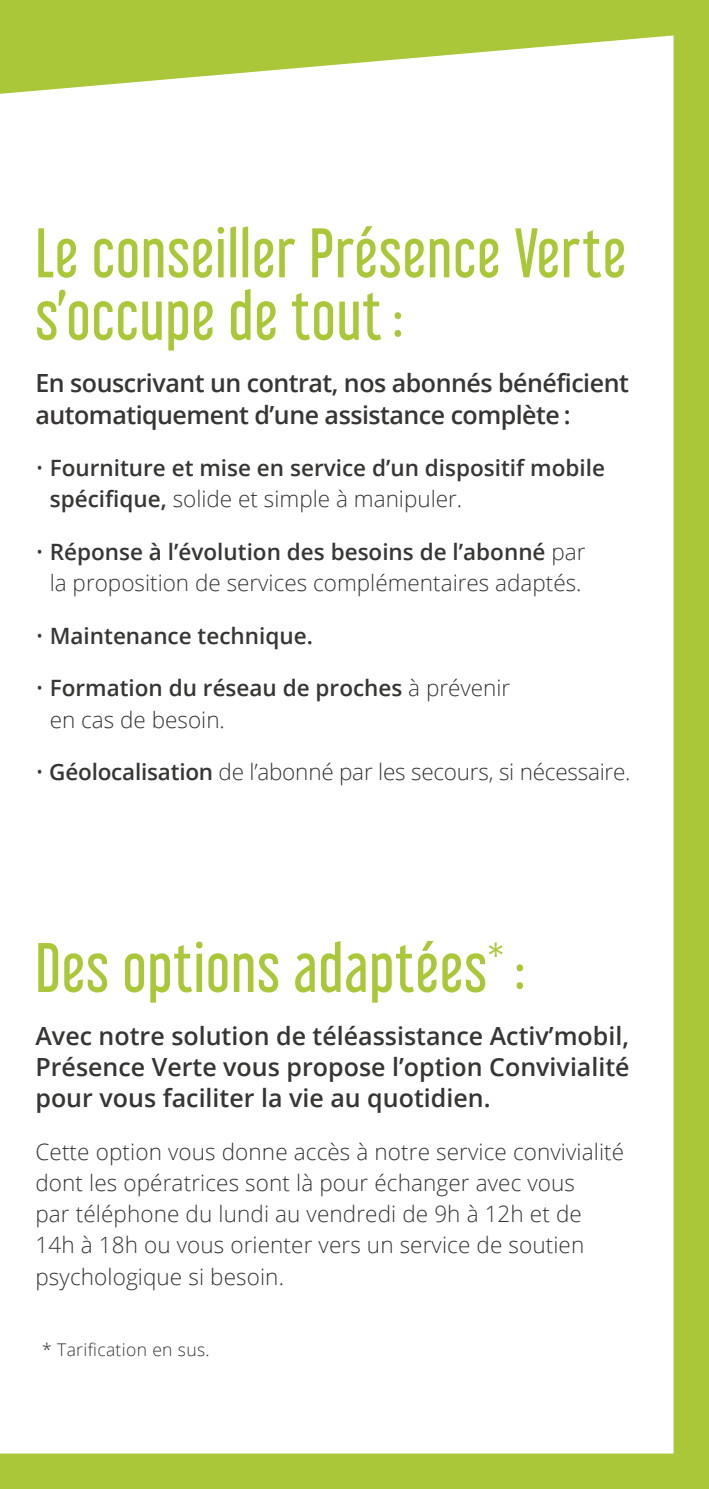
<style>
.page{position:relative;width:709px;height:1489px;background:#fff}
.page>*{position:absolute;margin:0;border:0;box-sizing:border-box;transform-origin:0 0}
.t1{font:62.5px/62.5px "Libel Suit Rg";letter-spacing:.015em;color:#aac739}
.t2{font:600 25px/31.2px "Open Sans";letter-spacing:-.02em;color:#373634}
.t3{font:300 22.5px/31.2px "Open Sans";letter-spacing:.005em;color:#373634;text-align:center}
.t4{font:600 22.5px/31.2px "Open Sans";color:#373634}
.t5{font:300 17.5px "Open Sans";letter-spacing:.02em;color:#373634}
.s1{font-weight:300}
.s2{font-weight:600}
</style>
<div class="page">
<div style="left:0;top:0;width:709px;height:1488px;background:#aac739"></div>
<div style="left:0;top:35px;width:673px;height:1418px;background:#fff"></div>
<h1 class="t1" style="left:35px;top:215px;width:592px">Le conseiller Présence Verte s’occupe de tout :</h1>
<p class="t2" style="left:35px;top:367px;width:595px">En souscrivant un contrat, nos abonnés bénéficient automatiquement d’une assistance complète :</p>
<p class="t4" style="left:50px;top:452px;width:557px;text-indent:-14px"><span class="s1">•</span> Fourniture et mise en service d’un dispositif mobile spécifique, <span class="s1">solide et simple à manipuler.</span></p>
<p class="t3" style="left:35px;top:535px;width:551px">• <span class="s2">Réponse à l’évolution des besoins de l’abonné</span> par la proposition de services complémentaires adaptés.</p>
<p class="t4" style="left:35px;top:619px;width:279px"><span class="s1">•</span> Maintenance technique.</p>
<p class="t4" style="left:50px;top:672px;width:462px;text-indent:-14px"><span class="s1">•</span> Formation du réseau de proches <span class="s1">à prévenir en cas de besoin.</span></p>
<p class="t3" style="left:35px;top:755px;width:596px">• <span class="s2">Géolocalisation</span> de l’abonné par les secours, si nécessaire.</p>
<h1 class="t1" style="left:35px;top:929px;width:492px">Des options adaptées<sup>*</sup> :</h1>
<p class="t2" style="left:35px;top:1019px;width:595px;text-align:justify">Avec notre solution de téléassistance Activ’mobil, Présence Verte vous propose l’option Convivialité pour vous faciliter la vie au quotidien.</p>
<p class="t3" style="left:35px;top:1135px;width:590px;text-align:left">Cette option vous donne accès à notre service convivialité dont les opératrices sont là pour échanger avec vous<br>par téléphone du lundi au vendredi de 9h à 12h et de 14h à 18h ou vous orienter vers un service de soutien psychologique si besoin.</p>
<p class="t5" style="left:42px;top:1336px;width:169px">* Tarification en sus.</p>
</div>
